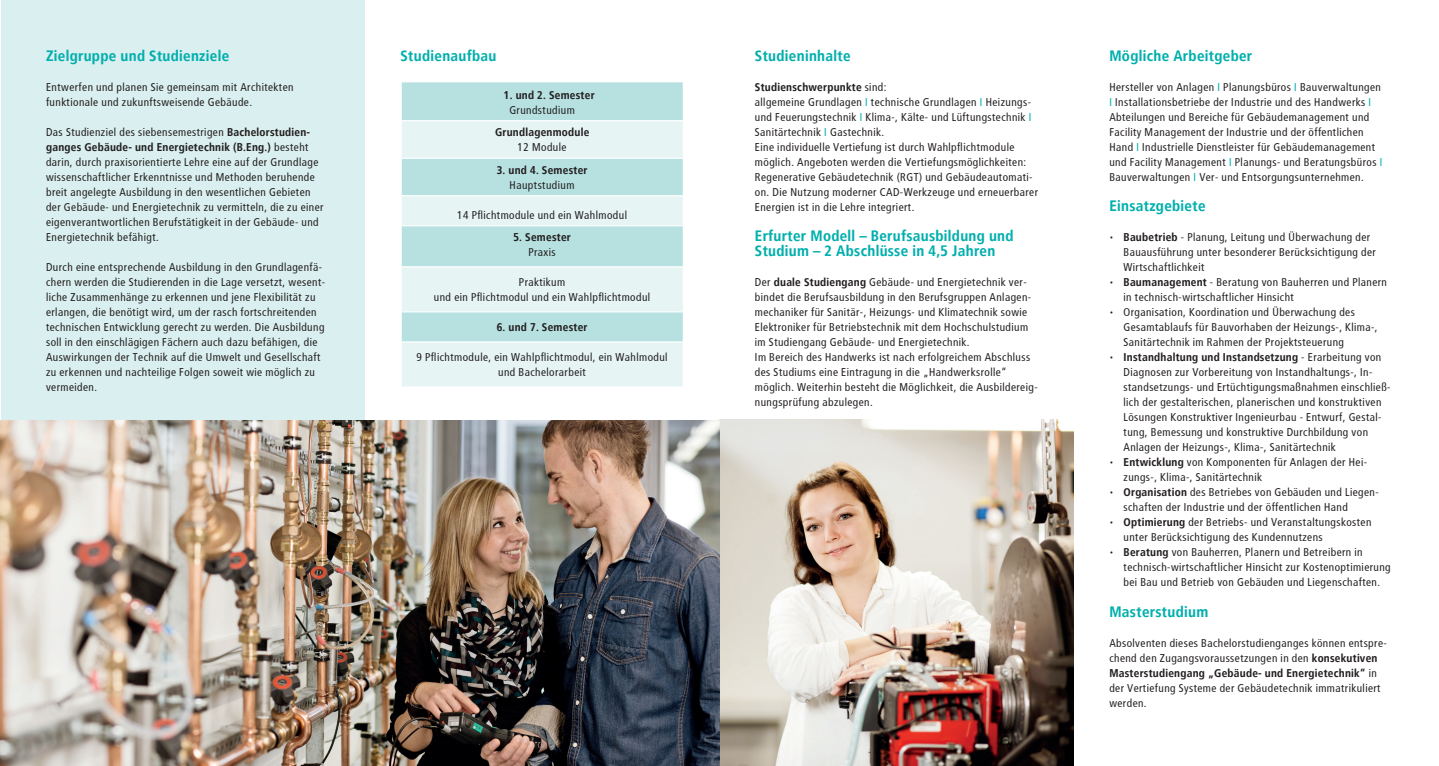
<style>
.page{position:relative;width:1439px;height:766px;background:#fff}
.page>*{position:absolute;margin:0;border:0;box-sizing:border-box;transform-origin:0 0}
.t1{font:700 15px/15px "Transit";color:#00afad}
.t2{font:11.25px/15px "Transit";color:#231f20}
.t3{font:700 11.25px "Transit";color:#231f20}
.s1{font-weight:700}
.s2{color:#00afad}
</style>
<div class="page">
<div style="left:1px;top:1px;width:363px;height:764px;background:#daefef"></div>
<img style="left:364px;top:419px;width:710px;height:346px">
<img style="left:0;top:420px;width:719px;height:345px">
<div style="left:402px;top:82px;width:281px;height:38px;background:#b7e1e1"></div>
<svg style="left:402px;top:121px;width:281px;height:265px;background:#d3ecec"></svg>
<hr style="left:400px;top:195px;width:284px;height:1px;background:#fff">
<hr style="left:400px;top:266px;width:284px;height:1px;background:#fff">
<hr style="left:400px;top:341px;width:284px;height:1px;background:#fff">
<hr style="left:402px;top:158px;width:281px;height:1px;background:#fff">
<hr style="left:402px;top:225px;width:281px;height:1px;background:#fff">
<hr style="left:402px;top:311px;width:281px;height:1px;background:#fff">
<h1 class="t1" style="left:46px;top:48px;width:185px">Zielgruppe und Studienziele</h1>
<p class="t2" style="left:46px;top:80px;width:249px">Entwerfen und planen Sie gemeinsam mit Architekten funktionale und zukunftsweisende Gebäude.</p>
<p class="t2" style="left:46px;top:125px;width:279px">Das Studienziel des siebensemestrigen <span class="s1">Bachelorstudien&shy;ganges Gebäude- und Energietechnik (B.Eng.)</span> besteht darin, durch praxisorientierte Lehre eine auf der Grundlage wissenschaftlicher Erkenntnisse und Methoden beruhende breit angelegte Ausbildung in den wesentlichen Gebieten der Gebäude- und Energietechnik zu vermitteln, die zu einer eigenverantwortlichen Berufstätigkeit in der Gebäude- und Energietechnik befähigt.</p>
<p class="t2" style="left:46px;top:260px;width:281px">Durch eine entsprechende Ausbildung in den Grundlagenfä&shy;chern werden die Studierenden in die Lage versetzt, wesent&shy;liche Zusammenhänge zu erkennen und jene Flexibilität zu erlangen, die benötigt wird, um der rasch fortschreitenden technischen Entwicklung gerecht zu werden. Die Ausbildung soll in den einschlägigen Fächern auch dazu befähigen, die Auswirkungen der Technik auf die Umwelt und Gesellschaft zu erkennen und nachteilige Folgen soweit wie möglich zu vermeiden.</p>
<h1 class="t1" style="left:400px;top:48px;width:98px">Studienaufbau</h1>
<p class="t3" style="left:504px;top:87px;width:93px">1. und 2. Semester</p>
<p class="t2" style="left:509px;top:102px;width:67px">Grundstudium</p>
<p class="t3" style="left:495px;top:125px;width:96px">Grundlagenmodule</p>
<p class="t2" style="left:517px;top:140px;width:51px">12 Module</p>
<p class="t3" style="left:497px;top:162px;width:93px">3. und 4. Semester</p>
<p class="t2" style="left:509px;top:177px;width:67px">Hauptstudium</p>
<p class="t2" style="left:457px;top:207px;width:172px">14 Pflichtmodule und ein Wahlmodul</p>
<p class="t3" style="left:513px;top:230px;width:59px">5. Semester</p>
<p class="t2" style="left:528px;top:245px;width:29px">Praxis</p>
<p class="t2" style="left:434px;top:275px;width:218px;text-align:center">Praktikum<br>und ein Pflichtmodul und ein Wahlpflichtmodul</p>
<p class="t3" style="left:497px;top:320px;width:93px">6. und 7. Semester</p>
<p class="t2" style="left:416px;top:350px;width:253px;text-align:center">9 Pflichtmodule, ein Wahlpflichtmodul, ein Wahlmodul und Bachelorarbeit</p>
<h1 class="t1" style="left:755px;top:48px;width:97px">Studieninhalte</h1>
<p class="t2" style="left:755px;top:80px;width:285px"><span class="s1">Studienschwerpunkte</span> sind:<br>allgemeine Grundlagen <span class="s2">I</span> technische Grundlagen <span class="s2">I</span> Heizungs&shy;und Feuerungstechnik <span class="s2">I</span> Klima-, Kälte- und Lüftungstechnik <span class="s2">I </span>Sanitärtechnik <span class="s2">I</span> Gastechnik.<br>Eine individuelle Vertiefung ist durch Wahlpflichtmodule möglich. Angeboten werden die Vertiefungsmöglichkeiten:<br>Regenerative Gebäudetechnik (RGT) und Gebäudeautomati&shy;on. Die Nutzung moderner CAD-Werkzeuge und erneuerbarer Energien ist in die Lehre integriert.</p>
<h1 class="t1" style="left:755px;top:228px;width:260px">Erfurter Modell – Berufsausbildung und<br>Studium – 2 Abschlüsse in 4,5 Jahren</h1>
<p class="t2" style="left:755px;top:275px;width:285px">Der <span class="s1">duale Studiengang</span> Gebäude- und Energietechnik ver&shy;bindet die Berufsausbildung in den Berufsgruppen Anlagen&shy;mechaniker für Sanitär-, Heizungs- und Klimatechnik sowie Elektroniker für Betriebstechnik mit dem Hochschulstudium im Studiengang Gebäude- und Energietechnik.<br>Im Bereich des Handwerks ist nach erfolgreichem Abschluss des Studiums eine Eintragung in die „Handwerksrolle“ möglich. Weiterhin besteht die Möglichkeit, die Ausbildereig&shy;nungsprüfung abzulegen.</p>
<h1 class="t1" style="left:1109px;top:48px;width:145px">Mögliche Arbeitgeber</h1>
<p class="t2" style="left:1109px;top:80px;width:275px">Hersteller von Anlagen <span class="s2">I</span> Planungsbüros <span class="s2">I</span> Bauverwaltungen <span class="s2">I</span> Installationsbetriebe der Industrie und des Handwerks <span class="s2">I </span>Abteilungen und Bereiche für Gebäudemanagement und Facility Management der Industrie und der öffentlichen Hand <span class="s2">I</span> Industrielle Dienstleister für Gebäudemanagement und Facility Management <span class="s2">I</span> Planungs- und Beratungsbüros <span class="s2">I </span>Bauverwaltungen <span class="s2">I</span> Ver- und Entsorgungsunternehmen.</p>
<h1 class="t1" style="left:1109px;top:198px;width:98px">Einsatzgebiete</h1>
<p class="t2" style="left:1123px;top:230px;width:254px;text-indent:-14px">• <span class="s1">Baubetrieb</span> - Planung, Leitung und Überwachung der<br>Bauausführung unter besonderer Berücksichtigung der<br>Wirtschaftlichkeit</p>
<p class="t2" style="left:1123px;top:275px;width:265px;text-indent:-14px">• <span class="s1">Baumanagement</span> - Beratung von Bauherren und Planern in technisch-wirtschaftlicher Hinsicht</p>
<p class="t2" style="left:1123px;top:305px;width:256px;text-indent:-14px">• Organisation, Koordination und Überwachung des<br>Gesamtablaufs für Bauvorhaben der Heizungs-, Klima-,<br>Sanitärtechnik im Rahmen der Projektsteuerung</p>
<p class="t2" style="left:1123px;top:350px;width:269px;text-indent:-14px">• <span class="s1">Instandhaltung und Instandsetzung</span> - Erarbeitung von Diagnosen zur Vorbereitung von Instandhaltungs-, In&shy;standsetzungs- und Ertüchtigungsmaßnahmen einschließ&shy;lich der gestalterischen, planerischen und konstruktiven Lösungen Konstruktiver Ingenieurbau - Entwurf, Gestal&shy;tung, Bemessung und konstruktive Durchbildung von Anlagen der Heizungs-, Klima-, Sanitärtechnik</p>
<p class="t2" style="left:1123px;top:455px;width:245px;text-indent:-14px">• <span class="s1">Entwicklung</span> von Komponenten für Anlagen der Hei&shy;zungs-, Klima-, Sanitärtechnik</p>
<p class="t2" style="left:1123px;top:485px;width:257px;text-indent:-14px">• <span class="s1">Organisation</span> des Betriebes von Gebäuden und Liegen&shy;schaften der Industrie und der öffentlichen Hand</p>
<p class="t2" style="left:1123px;top:515px;width:250px;text-indent:-14px">• <span class="s1">Optimierung</span> der Betriebs- und Veranstaltungskosten unter Berücksichtigung des Kundennutzens</p>
<p class="t2" style="left:1123px;top:545px;width:269px;text-indent:-14px">• <span class="s1">Beratung</span> von Bauherren, Planern und Betreibern in technisch-wirtschaftlicher Hinsicht zur Kostenoptimierung bei Bau und Betrieb von Gebäuden und Liegenschaften.</p>
<h1 class="t1" style="left:1109px;top:603px;width:101px">Masterstudium</h1>
<p class="t2" style="left:1109px;top:635px;width:279px">Absolventen dieses Bachelorstudienganges können entspre&shy;chend den Zugangsvoraussetzungen in den <span class="s1">konsekutiven Masterstudiengang „Gebäude- und Energietechnik“</span> in der Vertiefung Systeme der Gebäudetechnik immatrikuliert werden.</p>
</div>
